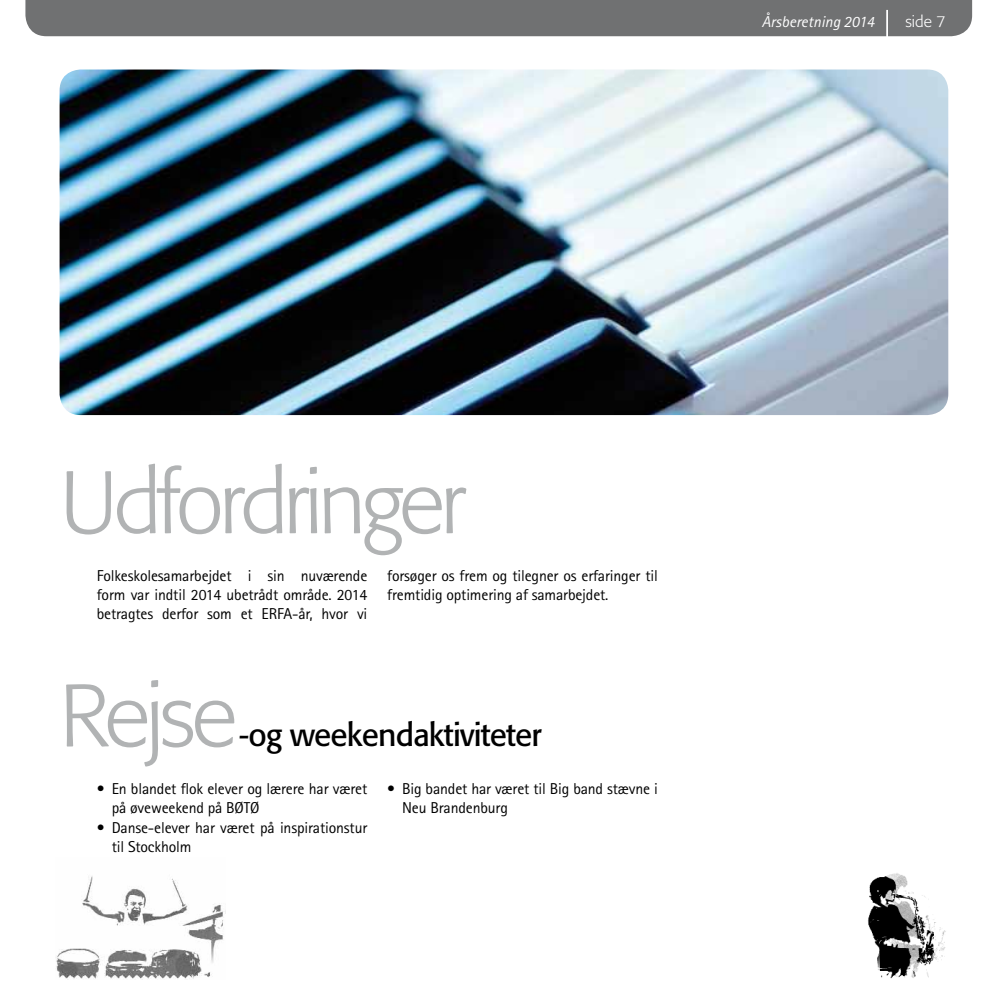
<style>
.page{position:relative;width:993px;height:993px;background:#fff}
.page>*{position:absolute;margin:0;border:0;box-sizing:border-box;transform-origin:0 0}
.t1{font:300 87.5px "Formata";letter-spacing:-.05em;color:#b1b3b4}
.t2{font:31.5px "Formata";letter-spacing:-.025em;color:#000}
.t3{font:15.75px/19.2px "Rotis Sans Serif";letter-spacing:-.01em;color:#000}
.t4{font:italic 15.75px "Rotis Sans Serif";color:#fff}
.t5{font:300 15.75px "Formata";color:#fff}
</style>
<div class="page">
<div style="left:25px;top:0;width:946px;height:36px;background:#707172"></div>
<hr style="left:885px;top:10px;width:2px;height:43px;background:#fff">
<img style="left:56px;top:876px;width:168px;height:102px">
<img style="left:867px;top:873px;width:79px;height:105px">
<img style="left:60px;top:69px;width:887px;height:346px">
<p class="t4" style="left:761px;top:12px;width:114px">Årsberetning 2014</p>
<p class="t5" style="left:905px;top:12px;width:42px">side 7</p>
<h1 class="t1" style="left:60px;top:451px;width:408px">Udfordringer</h1>
<p class="t3" style="left:97px;top:565px;width:272px;text-align:justify">Folkeskolesamarbejdet i sin nuværende form var indtil 2014 ubetrådt område. 2014 betragtes derfor som et ERFA-år, hvor vi</p>
<p class="t3" style="left:387px;top:565px;width:272px">forsøger os frem og tilegner os erfaringer til fremtidig optimering af samarbejdet.</p>
<h1 class="t1" style="left:60px;top:664px;width:179px">Rejse</h1>
<h2 class="t2" style="left:239px;top:715px;width:305px">-og weekendaktiviteter</h2>
<p class="t3" style="left:112px;top:778px;width:257px;text-indent:-15px">• En blandet flok elever og lærere har været på øveweekend på BØTØ</p>
<p class="t3" style="left:112px;top:817px;width:257px;text-indent:-15px">• Danse-elever har været på inspirationstur til Stockholm</p>
<p class="t3" style="left:402px;top:778px;width:257px;text-indent:-15px">• Big bandet har været til Big band stævne i<br>Neu Brandenburg</p>
</div>
